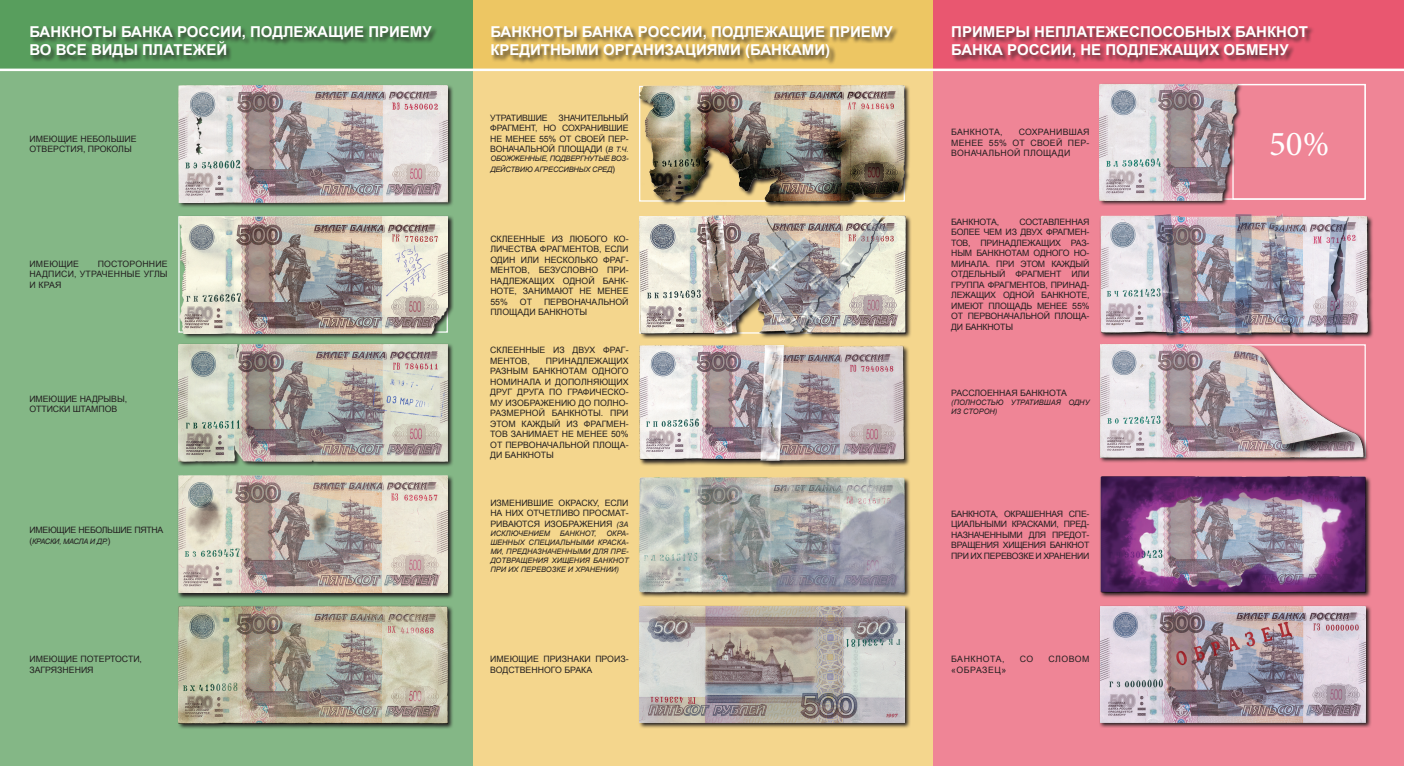
<style>
.page{position:relative;width:1404px;height:766px;background:#fff}
.page>*{position:absolute;margin:0;border:0;box-sizing:border-box;transform-origin:0 0}
.t1{font:35px "Minion Pro";color:#fff}
.t2{font:700 15px/18px "Arial";color:#fff}
.t3{font:8.75px/10.5px "Arial";color:#231f20;text-align:justify}
.t4{font:8.75px "Arial";letter-spacing:-.03em;color:#231f20}
.t5{font:8.75px "Arial";letter-spacing:.06em;color:#231f20}
.t6{font:8.75px "Arial";letter-spacing:.03em;color:#231f20}
.t7{font:8.75px "Arial";letter-spacing:-.02em;color:#231f20}
.t8{font:8.75px "Arial";letter-spacing:.02em;color:#231f20}
.t9{font:italic 7.5px/9px "Arial";color:#231f20}
.t10{font:italic 7.5px/10.5px "Arial";letter-spacing:-.02em;color:#231f20}
.t11{font:italic 7.5px "Arial";letter-spacing:-.03em;color:#231f20}
.s1{font-style:normal;font-size:8.75px}
.s2{font-style:italic;font-size:7.5px}
</style>
<div class="page">
<div style="left:0;top:70px;width:472px;height:695px;background:#84b786"></div>
<div style="left:472px;top:70px;width:461px;height:695px;background:#f4d68d"></div>
<div style="left:933px;top:70px;width:470px;height:695px;background:#ef8596"></div>
<div style="left:0;top:0;width:472px;height:70px;background:#589e5d"></div>
<div style="left:472px;top:0;width:461px;height:70px;background:#edc663"></div>
<div style="left:933px;top:0;width:470px;height:70px;background:#e95770"></div>
<hr style="left:0;top:69px;width:1403px;height:2px;background:#fff">
<div style="left:1099px;top:84px;width:266px;height:116px;border:1px solid #fff"></div>
<svg style="left:178px;top:86px;width:275px;height:121px;background:#667d64"></svg>
<img style="left:178px;top:85px;width:270px;height:117px">
<svg style="left:178px;top:216px;width:276px;height:123px"></svg>
<img style="left:179px;top:216px;width:269px;height:117px">
<svg style="left:178px;top:344px;width:275px;height:123px;background:#637c61"></svg>
<img style="left:178px;top:344px;width:270px;height:117px">
<svg style="left:178px;top:475px;width:275px;height:124px;background:#6e7e67"></svg>
<img style="left:178px;top:476px;width:269px;height:116px">
<svg style="left:178px;top:606px;width:275px;height:123px;background:#5f735a"></svg>
<img style="left:178px;top:606px;width:270px;height:116px">
<svg style="left:639px;top:85px;width:271px;height:122px"></svg>
<img style="left:639px;top:86px;width:265px;height:116px">
<svg style="left:639px;top:215px;width:272px;height:124px"></svg>
<img style="left:639px;top:216px;width:266px;height:117px">
<svg style="left:640px;top:346px;width:270px;height:121px"></svg>
<img style="left:639px;top:345px;width:265px;height:115px">
<svg style="left:639px;top:477px;width:271px;height:121px;background:#9f8e67"></svg>
<img style="left:639px;top:478px;width:265px;height:114px">
<svg style="left:639px;top:605px;width:271px;height:123px;background:#a08f6b"></svg>
<img style="left:639px;top:606px;width:265px;height:116px">
<svg style="left:1099px;top:83px;width:144px;height:123px"></svg>
<img style="left:1099px;top:84px;width:139px;height:116px">
<svg style="left:1101px;top:216px;width:272px;height:124px"></svg>
<img style="left:1100px;top:213px;width:268px;height:122px">
<svg style="left:1100px;top:459px;width:268px;height:4px"></svg>
<img style="left:1099px;top:344px;width:270px;height:115px">
<svg style="left:1100px;top:476px;width:271px;height:122px;background:#854e59"></svg>
<img style="left:1100px;top:476px;width:265px;height:116px">
<svg style="left:1099px;top:605px;width:272px;height:122px;background:#a3727b"></svg>
<img style="left:1099px;top:606px;width:266px;height:115px">
<div style="left:30px;top:26px;width:408px;height:39px;background:#231f20;opacity:.75"></div>
<div style="left:491px;top:26px;width:408px;height:40px;background:#231f20;opacity:.75"></div>
<div style="left:952px;top:26px;width:362px;height:39px;background:#231f20;opacity:.75"></div>
<h2 class="t2" style="left:29px;top:23px;width:404px">БАНКНОТЫ БАНКА РОСС ИИ, ПОДЛЕЖАЩИЕ ПРИЕМУ<br>ВО ВСЕ ВИДЫ ПЛАТЕЖЕЙ</h2>
<h2 class="t2" style="left:490px;top:23px;width:404px">БАНКНОТЫ БАНКА РОСС ИИ, ПОДЛЕЖАЩИЕ ПРИЕМУ<br>КРЕДИТНЫМИ ОРГАНИЗАЦИЯМИ (БАНКАМИ)</h2>
<h2 class="t2" style="left:951px;top:23px;width:357px">ПРИМЕРЫ НЕПЛАТЕЖЕСПОСОБНЫХ БАНКНОТ<br>БАНКА РОСС ИИ, НЕ ПОДЛЕЖАЩИХ ОБМЕНУ</h2>
<p class="t3" style="left:29px;top:133px;width:109px">ИМЕЮЩИЕ НЕБОЛЬШИЕ<br>ОТВЕРСТИЯ, ПРОКОЛЫ</p>
<p class="t3" style="left:29px;top:258px;width:140px;text-indent:68px">ПОСТОРОННИЕ НАДПИСИ, УТРАЧЕННЫЕ УГЛЫ И КРАЯ</p>
<p class="t8" style="left:29px;top:258px;width:51px">ИМЕЮЩИЕ</p>
<p class="t3" style="left:29px;top:393px;width:99px">ИМЕЮЩИЕ НАДРЫВЫ,<br>ОТТИСКИ ШТАМПОВ</p>
<p class="t4" style="left:29px;top:524px;width:135px">ИМЕЮЩИЕ НЕБОЛЬШИЕ ПЯТНА</p>
<p class="t11" style="left:29px;top:536px;width:82px"><span class="s1">(</span>КРАСКИ, МАСЛА И ДР.<span class="s1">)</span></p>
<p class="t3" style="left:490px;top:113px;width:140px">УТРАТИВШИЕ ЗНАЧИТЕЛЬНЫЙ ФРАГМЕНТ, НО СОХРАНИВШИЕ НЕ МЕНЕЕ 55% ОТ СВОЕЙ ПЕР-ВОНАЧАЛЬНОЙ ПЛОЩАДИ (<span class="s2">В Т.Ч.</span></p>
<p class="t10" style="left:490px;top:154px;width:140px">ОБОЖЖЕННЫЕ, ПОДВЕРГНУТЫЕ ВОЗ-<br>ДЕЙСТВИЮ АГРЕССИВНЫХ СРЕД<span class="s1">)</span></p>
<p class="t3" style="left:490px;top:233px;width:140px">СКЛЕЕННЫЕ ИЗ ЛЮБОГО КО-ЛИЧЕСТВА ФРАГМЕНТОВ, ЕСЛИ ОДИН ИЛИ НЕСКОЛЬКО ФРАГ-МЕНТОВ, БЕЗУСЛОВНО ПРИ-НАДЛЕЖАЩИХ ОДНОЙ БАНК-НОТЕ, ЗАНИМАЮТ НЕ МЕНЕЕ 55%</p>
<p class="t3" style="left:490px;top:296px;width:140px;text-indent:54px">ПЕРВОНАЧАЛЬНОЙ<br>ПЛОЩАДИ БАНКНОТЫ</p>
<p class="t3" style="left:520px;top:296px;width:14px">ОТ</p>
<p class="t3" style="left:490px;top:345px;width:140px">СКЛЕЕННЫЕ ИЗ ДВУХ ФРАГ-<br>МЕНТОВ,</p>
<p class="t3" style="left:490px;top:355px;width:140px;text-indent:56px">ПРИНАДЛЕЖАЩИХ РАЗНЫМ БАНКНОТАМ ОДНОГО НОМИНАЛА И ДОПОЛНЯЮЩИХ ДРУГ ДРУГА ПО ГРАФИЧЕСКО-МУ ИЗОБРАЖЕНИЮ ДО ПОЛНО-РАЗМЕРНОЙ БАНКНОТЫ. ПРИ ЭТОМ КАЖДЫЙ ИЗ ФРАГМЕН-ТОВ ЗАНИМАЕТ НЕ МЕНЕЕ 50% ОТ ПЕРВОНАЧАЛЬНОЙ ПЛОЩА-ДИ БАНКНОТЫ</p>
<p class="t3" style="left:490px;top:497px;width:140px">ИЗМЕНИВШИЕ ОКРАСКУ, ЕСЛИ НА НИХ ОТЧЕТЛИВО ПРОСМАТ-РИВАЮТСЯ ИЗОБРАЖЕНИЯ <span class="s2">(ЗА</span></p>
<p class="t9" style="left:490px;top:528px;width:61px">ИСКЛЮЧЕНИЕМ</p>
<p class="t9" style="left:560px;top:528px;width:38px">БАНКНОТ,</p>
<p class="t9" style="left:490px;top:528px;width:140px;text-align:justify;text-indent:116px">ОКРА-ШЕННЫХ СПЕЦИА ЛЬНЫМИ КРАСКА-МИ, ПРЕДНАЗНАЧЕННЫМИ ДЛЯ ПРЕ-ДОТВРАЩЕНИЯ ХИЩЕНИЯ БАНКНОТ ПРИ ИХ ПЕРЕВОЗКЕ И ХРАНЕНИИ)</p>
<p class="t3" style="left:951px;top:127px;width:140px;text-indent:67px">СОХРАНИВШАЯ МЕНЕЕ 55% ОТ СВОЕЙ ПЕР-ВОНАЧАЛЬНОЙ ПЛОЩАДИ</p>
<p class="t6" style="left:951px;top:126px;width:53px">БАНКНОТА,</p>
<p class="t3" style="left:951px;top:216px;width:140px;text-indent:68px">СОСТАВЛЕННАЯ БОЛЕЕ ЧЕМ ИЗ ДВУХ ФРАГМЕН-ТОВ, ПРИНАДЛЕЖАЩИХ РАЗ-НЫМ БАНКНОТАМ ОДНОГО НО-МИНАЛА. ПРИ ЭТОМ КАЖДЫЙ ОТДЕЛЬНЫЙ ФРАГМЕНТ ИЛИ ГРУППА ФРАГМЕНТОВ, ПРИНАД-ЛЕЖАЩИХ ОДНОЙ БАНКНОТЕ, ИМЕЮТ ПЛОЩАДЬ МЕНЕЕ 55% ОТ ПЕРВОНАЧАЛЬНОЙ ПЛОЩА-ДИ БАНКНОТЫ</p>
<p class="t7" style="left:951px;top:216px;width:49px">БАНКНОТА,</p>
<p class="t3" style="left:951px;top:387px;width:117px">РАССЛОЕННАЯ БАНКНОТА</p>
<p class="t9" style="left:951px;top:397px;width:140px">(ПОЛНОСТЬЮ УТРАТИВШАЯ ОДНУ<br>ИЗ СТОРОН)</p>
<p class="t3" style="left:951px;top:508px;width:140px">БАНКНОТА, ОКРАШЕННАЯ СПЕ-ЦИАЛЬНЫМИ КРАСКАМИ, ПРЕД-НАЗНАЧЕННЫМИ ДЛЯ ПРЕДОТ-ВРАЩЕНИЯ ХИЩЕНИЯ БАНКНОТ ПРИ ИХ ПЕРЕВОЗКЕ И ХРАНЕНИИ</p>
<p class="t3" style="left:29px;top:654px;width:114px">ИМЕЮЩИЕ ПОТЕРТОСТИ,<br>ЗАГРЯЗНЕНИЯ</p>
<p class="t3" style="left:490px;top:653px;width:140px">ИМЕЮЩИЕ ПРИЗНАКИ ПРОИЗ-<br>ВОДСТВЕННОГО БРАКА</p>
<p class="t5" style="left:951px;top:653px;width:55px">БАНКНОТА,</p>
<p class="t3" style="left:1019px;top:654px;width:15px">СО</p>
<p class="t3" style="left:1048px;top:654px;width:42px">СЛОВОМ</p>
<p class="t5" style="left:951px;top:664px;width:57px">«ОБРАЗЕЦ»</p>
<h1 class="t1" style="left:1268px;top:120px;width:62px">50%</h1>
</div>
